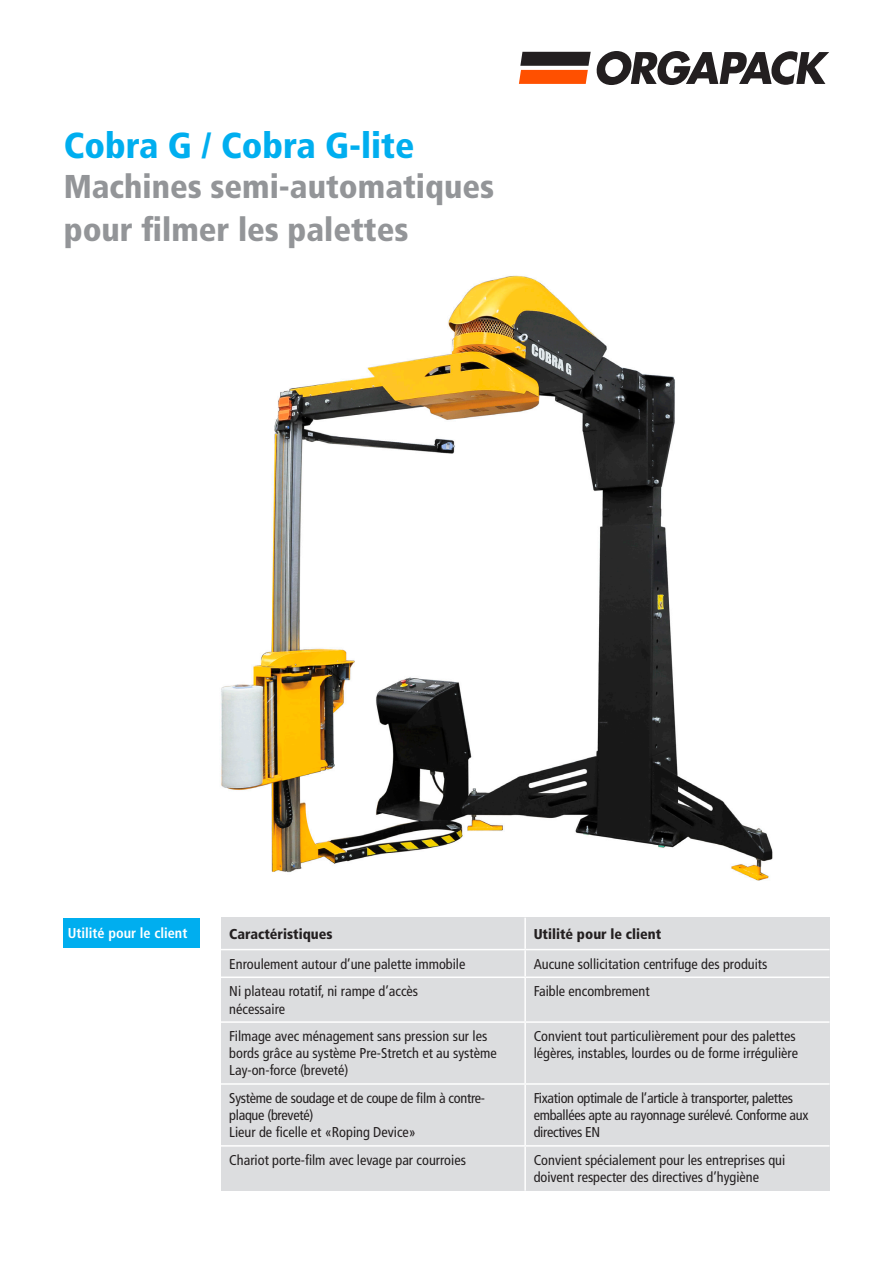
<style>
.page{position:relative;width:893px;height:1263px;background:#fff}
.page>*{position:absolute;margin:0;border:0;box-sizing:border-box;transform-origin:0 0}
.t1{font:900 condensed 36px "Frutiger LT Com";color:#00aeef}
.t2{font:900 condensed 33px "Frutiger LT Com";color:#939598}
.t3{font:condensed 14.25px/17.1px "Frutiger LT Com";color:#231f20}
.t4{font:condensed 14.25px/17.1px "Frutiger LT Com";letter-spacing:-.02em;color:#231f20}
.t5{font:900 condensed 14.25px "Frutiger LT Com";color:#231f20}
.t6{font:700 condensed 14.25px "Frutiger LT Com";color:#fff}
</style>
<div class="page">
<img style="left:221px;top:275px;width:552px;height:606px">
<svg style="left:519px;top:51px;width:310px;height:34px"></svg>
<div style="left:64px;top:918px;width:136px;height:30px;background:#00aeef"></div>
<div style="left:221px;top:918px;width:608px;height:273px;background:#dcdddf"></div>
<hr style="left:524px;top:918px;width:2px;height:31px;background:#fff">
<hr style="left:221px;top:949px;width:304px;height:1px;background:#fff">
<hr style="left:525px;top:949px;width:304px;height:1px;background:#fff">
<hr style="left:524px;top:950px;width:2px;height:26px;background:#fff">
<hr style="left:221px;top:976px;width:304px;height:2px;background:#fff">
<hr style="left:525px;top:976px;width:304px;height:2px;background:#fff">
<hr style="left:524px;top:978px;width:2px;height:43px;background:#fff">
<hr style="left:221px;top:1021px;width:304px;height:2px;background:#fff">
<hr style="left:525px;top:1021px;width:304px;height:2px;background:#fff">
<hr style="left:524px;top:1023px;width:2px;height:60px;background:#fff">
<hr style="left:221px;top:1083px;width:304px;height:2px;background:#fff">
<hr style="left:525px;top:1083px;width:304px;height:2px;background:#fff">
<hr style="left:524px;top:1085px;width:2px;height:60px;background:#fff">
<hr style="left:221px;top:1145px;width:304px;height:1px;background:#fff">
<hr style="left:525px;top:1145px;width:304px;height:1px;background:#fff">
<hr style="left:524px;top:1146px;width:2px;height:45px;background:#fff">
<p class="t1" style="left:64px;top:124px;width:352px">Cobra G / Cobra G-lite</p>
<p class="t2" style="left:64px;top:167px;width:432px">Machines semi-automatiques</p>
<p class="t2" style="left:64px;top:210px;width:346px">pour filmer les palettes</p>
<p class="t6" style="left:68px;top:924px;width:121px">Utilité pour le client</p>
<p class="t5" style="left:229px;top:925px;width:105px">Caractéristiques</p>
<p class="t5" style="left:534px;top:925px;width:129px">Utilité pour le client</p>
<p class="t3" style="left:229px;top:955px;width:238px">Enroulement autour d’une palette immobile</p>
<p class="t3" style="left:534px;top:955px;width:235px">Aucune sollicitation centrifuge des produits</p>
<p class="t3" style="left:229px;top:983px;width:190px">Ni plateau rotatif, ni rampe d’accès</p>
<p class="t3" style="left:229px;top:1000px;width:57px">nécessaire</p>
<p class="t3" style="left:534px;top:983px;width:117px">Faible encombrement</p>
<p class="t3" style="left:229px;top:1028px;width:269px">Filmage avec ménagement sans pression sur les bords grâce au système Pre-Stretch et au système<br>Lay-on-force (breveté)</p>
<p class="t3" style="left:534px;top:1028px;width:266px">Convient tout particulièrement pour des palettes légères, instables, lourdes ou de forme irrégulière</p>
<p class="t4" style="left:229px;top:1090px;width:257px">Système de soudage et de coupe de film à contre&shy;plaque (breveté)</p>
<p class="t3" style="left:229px;top:1124px;width:188px">Lieur de ficelle et «Roping Device»</p>
<p class="t4" style="left:534px;top:1090px;width:276px">Fixation optimale de l’article à transporter, palettes emballées apte au rayonnage surélevé. Conforme aux directives EN</p>
<p class="t3" style="left:229px;top:1152px;width:238px">Chariot porte-film avec levage par courroies</p>
<p class="t3" style="left:534px;top:1152px;width:253px">Convient spécialement pour les entreprises qui doivent respecter des directives d’hygiène</p>
</div>
